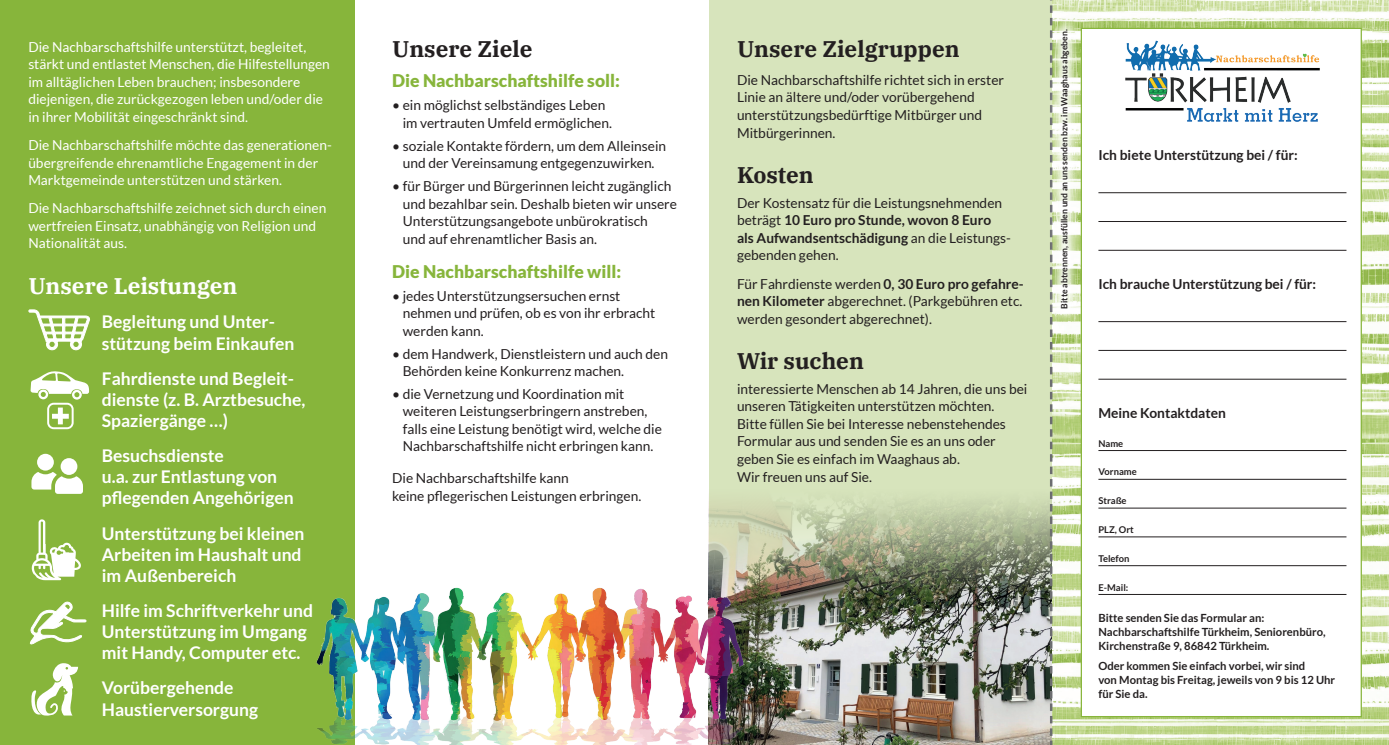
<style>
.page{position:relative;width:1389px;height:745px;background:#fff}
.page>*{position:absolute;margin:0;border:0;box-sizing:border-box;transform-origin:0 0}
.t1{font:700 22.5px "IBM Plex Serif";color:#231f20}
.t2{font:700 22.5px "IBM Plex Serif";color:#fff}
.t3{font:700 17.5px/21px "Lato";color:#fff}
.t4{font:900 17.5px "Lato";color:#87b53b}
.t5{font:13.75px/17.5px "Lato";color:#231f20}
.t6{font:13.75px/17.5px "Lato";color:#fff}
.t7{font:700 13.75px "Lato";color:#231f20}
.t8{font:700 11.25px/13.8px "Lato";color:#231f20}
.t9{font:700 9.38px "Lato";color:#231f20}
.t10{font:700 8.75px "Lato";color:#231f20}
.s1{font-weight:700}
</style>
<div class="page">
<div style="left:709px;top:0;width:343px;height:744px;background:#d7e4bc"></div>
<div style="left:0;top:0;width:354px;height:744px;background:#87b53b"></div>
<img style="left:709px;top:496px;width:341px;height:248px">
<img style="left:1052px;top:0;width:337px;height:744px">
<div style="left:1081px;top:28px;width:281px;height:688px;background:#fff;border:1px solid #87b53b"></div>
<hr style="left:1098px;top:192px;width:248px;height:1px;background:#231f20">
<hr style="left:1098px;top:221px;width:248px;height:1px;background:#231f20">
<hr style="left:1098px;top:250px;width:248px;height:1px;background:#231f20">
<hr style="left:1098px;top:321px;width:248px;height:1px;background:#231f20">
<hr style="left:1098px;top:350px;width:248px;height:1px;background:#231f20">
<hr style="left:1098px;top:378px;width:248px;height:1px;background:#231f20">
<hr style="left:1098px;top:450px;width:248px;height:1px;background:#231f20">
<hr style="left:1098px;top:478px;width:248px;height:1px;background:#231f20">
<hr style="left:1098px;top:507px;width:248px;height:1px;background:#231f20">
<hr style="left:1098px;top:536px;width:248px;height:1px;background:#231f20">
<hr style="left:1098px;top:565px;width:248px;height:1px;background:#231f20">
<hr style="left:1098px;top:593px;width:248px;height:1px;background:#231f20">
<svg style="left:1050px;top:0;width:2px;height:744px"></svg>
<img style="left:1125px;top:40px;width:195px;height:82px">
<svg style="left:1050px;top:16px;width:32px;height:305px"></svg>
<svg style="left:31px;top:371px;width:58px;height:28px"></svg>
<div style="left:37px;top:453px;width:17px;height:17px;background:#fff;border-radius:50%"></div>
<svg style="left:31px;top:471px;width:52px;height:22px"></svg>
<div style="left:61px;top:458px;width:16px;height:16px;background:#fff;border-radius:50%"></div>
<svg style="left:32px;top:519px;width:49px;height:61px"></svg>
<svg style="left:31px;top:663px;width:47px;height:53px"></svg>
<svg style="left:28px;top:309px;width:62px;height:42px"></svg>
<div style="left:47px;top:402px;width:27px;height:27px;border:2px solid #fff;border-radius:6px"></div>
<div style="left:52px;top:413px;width:17px;height:5px;background:#fff"></div>
<div style="left:58px;top:407px;width:5px;height:17px;background:#fff"></div>
<svg style="left:30px;top:601px;width:57px;height:43px"></svg>
<img style="left:317px;top:725px;width:434px;height:19px">
<img style="left:316px;top:532px;width:435px;height:193px">
<p class="t6" style="left:28px;top:38px;width:303px">Die Nachbarschaftshilfe unterstützt, begleitet, stärkt und entlastet Menschen, die Hilfestellungen im alltäglichen Leben brauchen; insbesondere diejenigen, die zurückgezogen leben und/oder die in ihrer Mobilität eingeschränkt sind.</p>
<p class="t6" style="left:28px;top:136px;width:305px">Die Nachbarschaftshilfe möchte das generationen&shy;übergreifende ehrenamtliche Engagement in der<br>Marktgemeinde unterstützen und stärken.</p>
<p class="t6" style="left:28px;top:199px;width:300px">Die Nachbarschaftshilfe zeichnet sich durch einen wertfreien Einsatz, unabhängig von Religion und<br>Nationalität aus.</p>
<h1 class="t2" style="left:28px;top:268px;width:211px">Unsere Leistungen</h1>
<p class="t3" style="left:102px;top:311px;width:194px">Begleitung und Unter&shy;stützung beim Einkaufen</p>
<p class="t3" style="left:102px;top:367px;width:205px">Fahrdienste und Begleit&shy;dienste (z. B. Arztbesuche,<br>Spaziergänge …)</p>
<p class="t3" style="left:102px;top:445px;width:193px">Besuchsdienste<br>u.a. zur Entlastung von pflegenden Angehörigen</p>
<p class="t3" style="left:102px;top:522px;width:204px">Unterstützung bei kleinen<br>Arbeiten im Haushalt und im Außenbereich</p>
<p class="t3" style="left:102px;top:599px;width:213px">Hilfe im Schriftverkehr und<br>Unterstützung im Umgang mit Handy, Computer etc.</p>
<p class="t3" style="left:102px;top:677px;width:158px">Vorübergehende<br>Haustierversorgung</p>
<h1 class="t1" style="left:392px;top:31px;width:142px">Unsere Ziele</h1>
<p class="t4" style="left:392px;top:71px;width:229px">Die Nachbarschaftshilfe soll:</p>
<p class="t5" style="left:403px;top:96px;width:211px;text-indent:-11px">• ein möglichst selbständiges Leben im vertrauten Umfeld ermöglichen.</p>
<p class="t5" style="left:392px;top:137px;width:276px;text-align:center">• soziale Kontakte fördern, um dem Alleinsein und der Vereinsamung entgegenzuwirken.</p>
<p class="t5" style="left:403px;top:177px;width:276px;text-indent:-11px">• für Bürger und Bürgerinnen leicht zugänglich und bezahlbar sein. Deshalb bieten wir unsere Unterstützungsangebote unbürokratisch<br>und auf ehrenamtlicher Basis an.</p>
<p class="t4" style="left:392px;top:261px;width:231px">Die Nachbarschaftshilfe will:</p>
<p class="t5" style="left:403px;top:286px;width:254px;text-indent:-11px">• jedes Unterstützungsersuchen ernst nehmen und prüfen, ob es von ihr erbracht werden kann.</p>
<p class="t5" style="left:403px;top:344px;width:267px;text-indent:-11px">• dem Handwerk, Dienstleistern und auch den<br>Behörden keine Konkurrenz machen.</p>
<p class="t5" style="left:403px;top:385px;width:261px;text-indent:-11px">• die Vernetzung und Koordination mit weiteren Leistungserbringern anstreben, falls eine Leistung benötigt wird, welche die Nachbarschaftshilfe nicht erbringen kann.</p>
<p class="t5" style="left:392px;top:469px;width:251px">Die Nachbarschaftshilfe kann<br>keine pflegerischen Leistungen erbringen.</p>
<h1 class="t1" style="left:737px;top:31px;width:224px">Unsere Zielgruppen</h1>
<p class="t5" style="left:737px;top:71px;width:269px">Die Nachbarschaftshilfe richtet sich in erster Linie an ältere und/oder vorübergehend unterstützungsbedürftige Mitbürger und Mitbürgerinnen.</p>
<h1 class="t1" style="left:737px;top:157px;width:78px">Kosten</h1>
<p class="t5" style="left:737px;top:194px;width:275px">Der Kostensatz für die Leistungsnehmenden beträgt <span class="s1">10 Euro pro Stunde, wovon 8 Euro als Aufwandsentschädigung</span> an die Leistungs&shy;gebenden gehen.</p>
<p class="t5" style="left:737px;top:274px;width:288px;text-align:justify">Für Fahrdienste werden <span class="s1">0, 30 Euro pro gefahre&shy;nen Kilometer</span> abgerechnet. (Parkgebühren etc. werden gesondert abgerechnet).</p>
<h1 class="t1" style="left:737px;top:343px;width:128px">Wir suchen</h1>
<p class="t5" style="left:737px;top:380px;width:292px">interessierte Menschen ab 14 Jahren, die uns bei unseren Tätigkeiten unterstützen möchten.<br>Bitte füllen Sie bei Interesse nebenstehendes Formular aus und senden Sie es an uns oder geben Sie es einfach im Waaghaus ab.<br>Wir freuen uns auf Sie.</p>
<p class="t10" style="left:1059px;top:308px;width:281px;rotate:-90deg">Bitte abtrennen, ausfüllen und an uns senden bzw. im Waaghaus abgeben.</p>
<p class="t7" style="left:1098px;top:147px;width:201px">Ich biete Unterstützung bei / für:</p>
<p class="t7" style="left:1098px;top:276px;width:219px">Ich brauche Unterstützung bei / für:</p>
<p class="t7" style="left:1098px;top:405px;width:129px">Meine Kontaktdaten</p>
<p class="t9" style="left:1098px;top:437px;width:26px">Name</p>
<p class="t9" style="left:1098px;top:466px;width:40px">Vorname</p>
<p class="t9" style="left:1098px;top:495px;width:30px">Straße</p>
<p class="t9" style="left:1098px;top:524px;width:37px">PLZ, Ort</p>
<p class="t9" style="left:1098px;top:552px;width:33px">Telefon</p>
<p class="t9" style="left:1098px;top:581px;width:31px">E-Mail:</p>
<p class="t8" style="left:1098px;top:610px;width:229px">Bitte senden Sie das Formular an:<br>Nachbarschaftshilfe Türkheim, Seniorenbüro,<br>Kirchenstraße 9, 86842 Türkheim.</p>
<p class="t8" style="left:1098px;top:659px;width:238px">Oder kommen Sie einfach vorbei, wir sind<br>von Montag bis Freitag, jeweils von 9 bis 12 Uhr für Sie da.</p>
</div>
